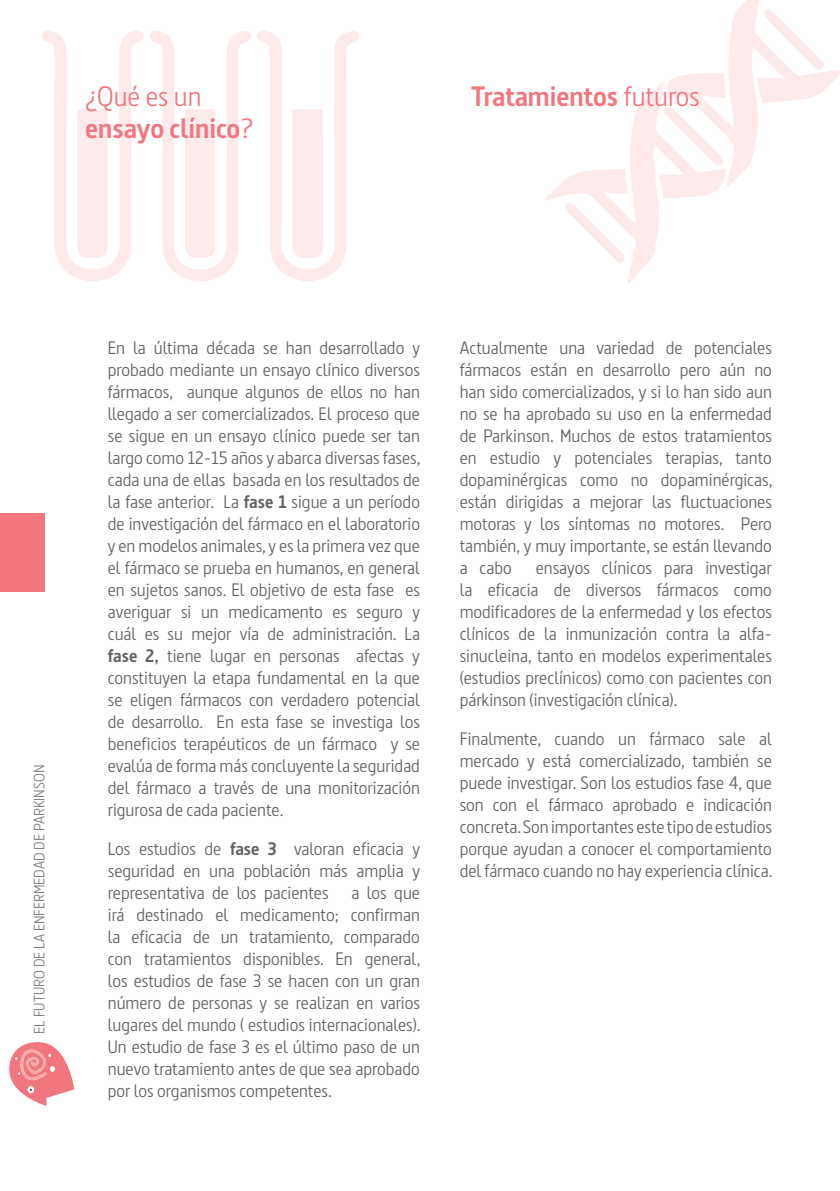
<style>
.page{position:relative;width:840px;height:1191px;background:#fff}
.page>*{position:absolute;margin:0;border:0;box-sizing:border-box;transform-origin:0 0}
._03_Subtítulo_capítu{font:700 28px/32px "Dsignes";color:#f2767e}
._06_Texto_común_J{font:18px/22px "Dsignes";color:#636366;text-align:justify}
.INDICE{font:15px "Dsignes";color:#808285}
.s1{font-weight:400}
.s2{font-weight:700}
</style>
<div class="page">
<svg style="left:545px;top:0;width:294px;height:283px"></svg>
<svg style="left:42px;top:31px;width:317px;height:250px"></svg>
<div style="left:0;top:513px;width:45px;height:79px;background:#f2767e"></div>
<svg style="left:9px;top:1042px;width:65px;height:64px"></svg>
<p class="_03_Subtítulo_capítu" style="left:85px;top:80px;width:170px"><span class="s1">¿Qué es un </span>ensayo clínico<span class="s1">?</span></p>
<p class="_03_Subtítulo_capítu" style="left:471px;top:80px;width:230px">Tratamientos <span class="s1">futuros</span></p>
<p class="INDICE" style="left:31px;top:1033px;width:270px;rotate:-90deg">EL FUTURO DE LA ENFERMEDAD DE PARKINSON</p>
<p class="_06_Texto_común_J" style="left:108px;top:336px;width:314px">En la última década se han desarrollado y probado mediante un ensayo clínico diversos fármacos, aunque algunos de ellos no han llegado a ser comercializados. El proceso que se sigue en un ensayo clínico puede ser tan largo como 12-15 años y abarca diversas fases, cada una de ellas basada en los resultados de la fase anterior. La <span class="s2">fase 1</span> sigue a un período de investigación del fármaco en el laboratorio y en modelos animales, y es la primera vez que el fármaco se prueba en humanos, en general en sujetos sanos. El objetivo de esta fase es averiguar si un medicamento es seguro y cuál es su mejor vía de administración. La <span class="s2">fase 2,</span> tiene lugar en personas afectas y constituyen la etapa fundamental en la que se eligen fármacos con verdadero potencial de desarrollo. En esta fase se investiga los beneficios terapéuticos de un fármaco y se evalúa de forma más concluyente la seguridad del fármaco a través de una monitorización rigurosa de cada paciente.</p>
<p class="_06_Texto_común_J" style="left:108px;top:837px;width:313px">Los estudios de <span class="s2">fase 3</span> valoran eficacia y seguridad en una población más amplia y representativa de los pacientes</p>
<p class="_06_Texto_común_J" style="left:108px;top:881px;width:314px;text-indent:243px">a los que irá destinado el medicamento; confirman la eficacia de un tratamiento, comparado con tratamientos disponibles. En general, los estudios de fase 3 se hacen con un gran número de personas y se realizan en varios lugares del mundo ( estudios internacionales).<br>Un estudio de fase 3 es el último paso de un nuevo tratamiento antes de que sea aprobado por los organismos competentes.</p>
<p class="_06_Texto_común_J" style="left:459px;top:336px;width:314px">Actualmente una variedad de potenciales fármacos están en desarrollo pero aún no han sido comercializados, y si lo han sido aun no se ha aprobado su uso en la enfermedad de Parkinson. Muchos de estos tratamientos en estudio y potenciales terapias, tanto dopaminérgicas como no dopaminérgicas, están dirigidas a mejorar las fluctuaciones motoras y los síntomas no motores. Pero también, y muy importante, se están llevando a cabo</p>
<p class="_06_Texto_común_J" style="left:459px;top:556px;width:313px;text-indent:76px">ensayos clínicos para investigar la eficacia de diversos fármacos como modificadores de la enfermedad y los efectos clínicos de la inmunización contra la alfa&shy;sinucleina, tanto en modelos experimentales (estudios preclínicos) como con pacientes con párkinson (investigación clínica).</p>
<p class="_06_Texto_común_J" style="left:459px;top:727px;width:314px">Finalmente, cuando un fármaco sale al mercado y está comercializado, también se puede investigar. Son los estudios fase 4, que son con el fármaco aprobado e indicación concreta. Son importantes este tipo de estudios porque ayudan a conocer el comportamiento del fármaco cuando no hay experiencia clínica.</p>
</div>
